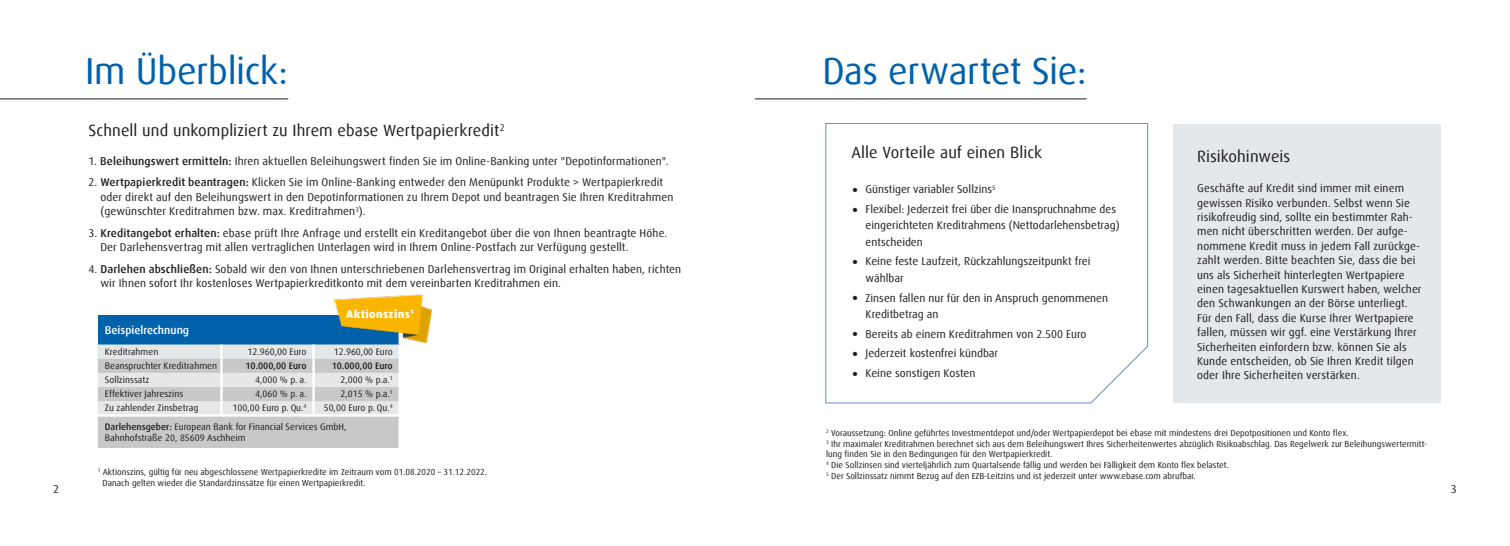
<style>
.page{position:relative;width:1510px;height:546px;background:#fff}
.page>*{position:absolute;margin:0;border:0;box-sizing:border-box;transform-origin:0 0}
.t1{font:37.5px "Dax Offc";letter-spacing:-.01em;color:#0161ab}
.t2{font:16.25px "Dax Offc";letter-spacing:.005em;color:#231f20}
.t3{font:11.25px/14.4px "Dax Offc";letter-spacing:.005em;color:#231f20}
.t4{font:500 11.25px "Dax Offc";color:#fff}
.t5{font:800 11.25px "Dax Offc";letter-spacing:.03em;color:#fff}
.t6{font:9.38px/19px "Dax Offc";color:#231f20}
.t7{font:500 9.38px "Dax Offc";color:#231f20}
.t8{font:8.75px/10.6px "Dax Offc";color:#231f20}
.s1{font-size:22.5px}
.s2{font-weight:500}
</style>
<div class="page">
<div style="left:1173px;top:124px;width:267px;height:278px;background:#e4e8eb"></div>
<svg style="left:825px;top:123px;width:323px;height:280px"></svg>
<hr style="left:0;top:99px;width:288px;height:1px;background:#231f20">
<hr style="left:755px;top:99px;width:331px;height:1px;background:#231f20">
<div style="left:98px;top:315px;width:302px;height:29px;background:#0161ab"></div>
<hr style="left:398px;top:315px;width:3px;height:29px;background:#fff">
<svg style="left:98px;top:344px;width:302px;height:104px;background:#d3d4d7"></svg>
<hr style="left:398px;top:416px;width:3px;height:32px;background:#fff">
<hr style="left:98px;top:414px;width:123px;height:2px;background:#fff">
<hr style="left:221px;top:414px;width:92px;height:2px;background:#fff">
<hr style="left:313px;top:414px;width:88px;height:2px;background:#fff">
<img style="left:334px;top:294px;width:97px;height:49px">
<h1 class="t1" style="left:85px;top:48px;width:204px">Im Überblick:</h1>
<h1 class="t1" style="left:822px;top:48px;width:266px">Das erwartet Sie:</h1>
<h2 class="t2" style="left:89px;top:120px;width:417px">Schnell und unkompliziert zu Ihrem ebase Wertpapierkredit<sup>2</sup></h2>
<h2 class="t2" style="left:851px;top:142px;width:192px">Alle Vorteile auf einen Blick</h2>
<p class="t3" style="left:851px;top:182px;width:146px"><span class="s1">•</span> Günstiger variabler Sollzins<sup>5</sup></p>
<p class="t3" style="left:865px;top:201px;width:255px;line-height:16.2px;text-indent:-14px"><span class="s1">•</span> Flexibel: Jederzeit frei über die Inanspruchnahme des eingerichteten Kreditrahmens (Nettodarlehensbetrag) entscheiden</p>
<p class="t3" style="left:865px;top:253px;width:226px;line-height:16.2px;text-indent:-14px"><span class="s1">•</span> Keine feste Laufzeit, Rückzahlungszeitpunkt frei wählbar</p>
<p class="t3" style="left:865px;top:289px;width:244px;line-height:16.2px;text-indent:-14px"><span class="s1">•</span> Zinsen fallen nur für den in Anspruch genommenen<br>Kreditbetrag an</p>
<p class="t3" style="left:851px;top:326px;width:236px"><span class="s1">•</span> Bereits ab einem Kreditrahmen von 2.500 Euro</p>
<p class="t3" style="left:851px;top:346px;width:148px"><span class="s1">•</span> Jederzeit kostenfrei kündbar</p>
<p class="t3" style="left:851px;top:366px;width:125px"><span class="s1">•</span> Keine sonstigen Kosten</p>
<h2 class="t2" style="left:1197px;top:146px;width:94px">Risikohinweis</h2>
<p class="t3" style="left:89px;top:154px;width:581px">1. <span class="s2">Beleihungswert ermitteln:</span> Ihren aktuellen Beleihungswert finden Sie im Online-Banking unter "Depotinformationen".</p>
<p class="t3" style="left:100px;top:175px;width:574px;text-indent:-12px">2. <span class="s2">Wertpapierkredit beantragen:</span> Klicken Sie im Online-Banking entweder den Menüpunkt Produkte &gt; Wertpapierkredit oder direkt auf den Beleihungswert in den Depotinformationen zu Ihrem Depot und beantragen Sie Ihren Kreditrahmen (gewünschter Kreditrahmen bzw. max. Kreditrahmen<sup>3</sup>).</p>
<p class="t3" style="left:100px;top:226px;width:568px;text-indent:-12px">3. <span class="s2">Kreditangebot erhalten:</span> ebase prüft Ihre Anfrage und erstellt ein Kreditangebot über die von Ihnen beantragte Höhe.<br>Der Darlehensvertrag mit allen vertraglichen Unterlagen wird in Ihrem Online-Postfach zur Verfügung gestellt.</p>
<p class="t3" style="left:100px;top:261px;width:582px;text-indent:-12px">4. <span class="s2">Darlehen abschließen:</span> Sobald wir den von Ihnen unterschriebenen Darlehensvertrag im Original erhalten haben, richten wir Ihnen sofort Ihr kostenloses Wertpapierkreditkonto mit dem vereinbarten Kreditrahmen ein.</p>
<p class="t3" style="left:1197px;top:181px;width:226px">Geschäfte auf Kredit sind immer mit einem gewissen Risiko verbunden. Selbst wenn Sie risikofreudig sind, sollte ein bestimmter Rah&shy;men nicht überschritten werden. Der aufge&shy;nommene Kredit muss in jedem Fall zurückge&shy;zahlt werden. Bitte beachten Sie, dass die bei uns als Sicherheit hinterlegten Wertpapiere einen tagesaktuellen Kurswert haben, welcher den Schwankungen an der Börse unterliegt.<br>Für den Fall, dass die Kurse Ihrer Wertpapiere fallen, müssen wir ggf. eine Verstärkung Ihrer Sicherheiten einfordern bzw. können Sie als Kunde entscheiden, ob Sie Ihren Kredit tilgen oder Ihre Sicherheiten verstärken.</p>
<p class="t5" style="left:346px;top:306px;width:69px">Aktionszins<sup>1</sup></p>
<p class="t4" style="left:105px;top:322px;width:86px">Beispielrechnung</p>
<p class="t6" style="left:105px;top:342px;width:55px">Kreditrahmen</p>
<p class="t6" style="left:248px;top:342px;width:60px">12.960,00 Euro</p>
<p class="t6" style="left:334px;top:342px;width:60px">12.960,00 Euro</p>
<p class="t6" style="left:105px;top:356px;width:114px">Beanspruchter Kreditrahmen</p>
<p class="t7" style="left:245px;top:360px;width:62px">10.000,00 Euro</p>
<p class="t7" style="left:332px;top:360px;width:62px">10.000,00 Euro</p>
<p class="t6" style="left:105px;top:370px;width:46px">Sollzinssatz</p>
<p class="t6" style="left:255px;top:370px;width:53px">4,000 % p. a.</p>
<p class="t6" style="left:340px;top:370px;width:54px">2,000 % p.a.<sup>1</sup></p>
<p class="t6" style="left:105px;top:384px;width:80px">Effektiver Jahreszins</p>
<p class="t6" style="left:255px;top:384px;width:53px">4,060 % p. a.</p>
<p class="t6" style="left:340px;top:384px;width:54px">2,015 % p.a.<sup>1</sup></p>
<p class="t6" style="left:105px;top:398px;width:95px">Zu zahlender Zinsbetrag</p>
<p class="t6" style="left:232px;top:398px;width:75px">100,00 Euro p. Qu.<sup>4</sup></p>
<p class="t6" style="left:105px;top:398px;width:289px;text-indent:219px">50,00 Euro p. Qu.<sup>4<br></sup><span class="s2">Darlehensgeber:</span> European Bank for Financial Services GmbH,</p>
<p class="t6" style="left:105px;top:428px;width:142px">Bahnhofstraße 20, 85609 Aschheim</p>
<p class="t8" style="left:826px;top:428px;width:602px"><sup>2</sup> Voraussetzung: Online geführtes Investmentdepot und/oder Wertpapierdepot bei ebase mit mindestens drei Depotpositionen und Konto flex.<br><sup>3</sup> Ihr maximaler Kreditrahmen berechnet sich aus dem Beleihungswert Ihres Sicherheitenwertes abzüglich Risikoabschlag. Das Regelwerk zur Beleihungswertermitt&shy;lung finden Sie in den Bedingungen für den Wertpapierkredit.<br><sup>4</sup> Die Sollzinsen sind vierteljährlich zum Quartalsende fällig und werden bei Fälligkeit dem Konto flex belastet.<br><sup>5</sup> Der Sollzinssatz nimmt Bezug auf den EZB-Leitzins und ist jederzeit unter www.ebase.com abrufbar.</p>
<p class="t8" style="left:103px;top:467px;width:386px;text-indent:-5px"><sup>1</sup> Aktionszins, gültig für neu abgeschlossene Wertpapierkredite im Zeitraum vom 01.08.2020 – 31.12.2022.<br>Danach gelten wieder die Standardzinssätze für einen Wertpapierkredit.</p>
<p class="t3" style="left:53px;top:482px;width:7px">2</p>
<p class="t3" style="left:1450px;top:482px;width:7px">3</p>
</div>
